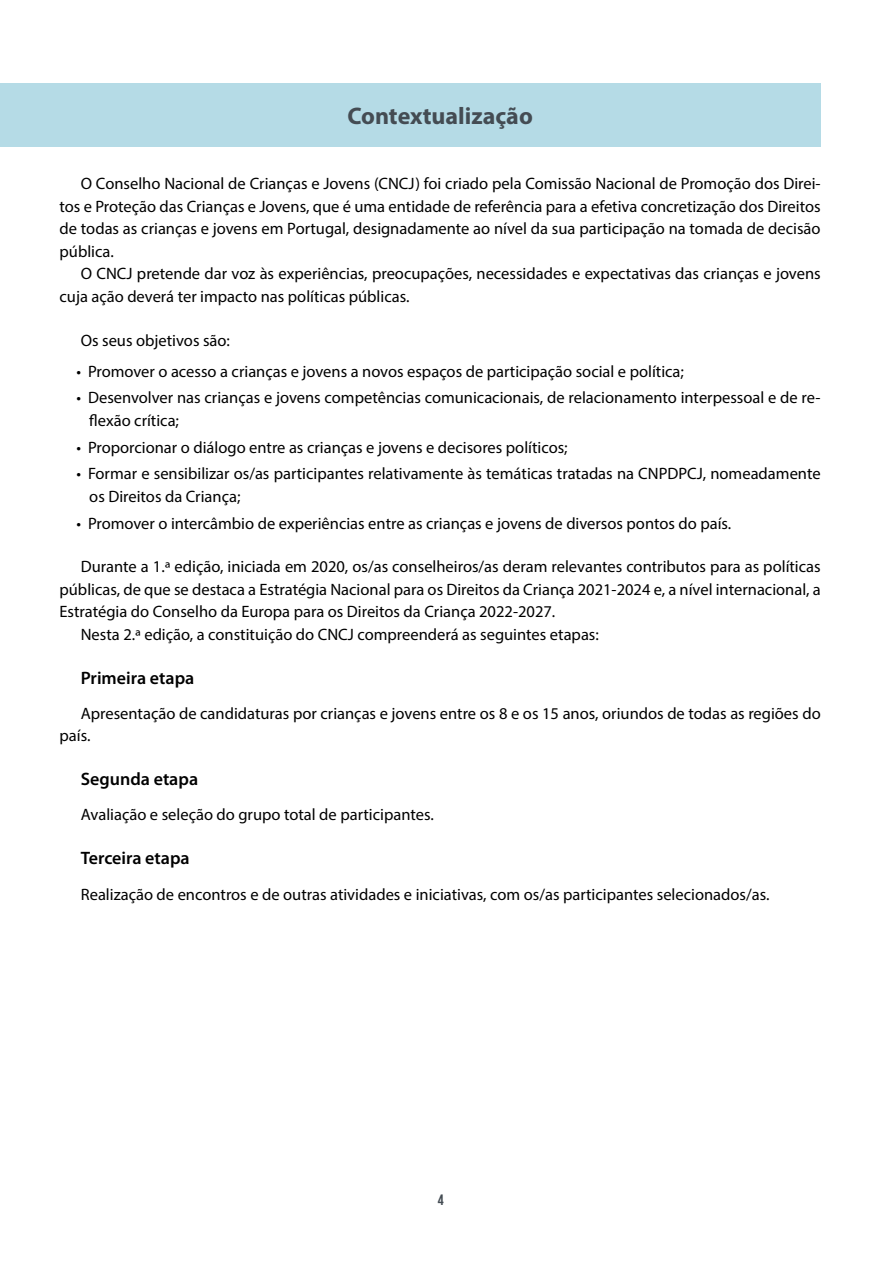
<style>
.page{position:relative;width:893px;height:1263px;background:#fff}
.page>*{position:absolute;margin:0;border:0;box-sizing:border-box;transform-origin:0 0}
.t1{font:700 24px "Myriad Pro";color:#444c53}
.t2{font:600 18px "Myriad Pro";color:#000}
.t3{font:16.5px/22.5px "Myriad Pro";color:#000}
.t4{font:700 15px "Bebas Neue";color:#444c53}
</style>
<div class="page">
<div style="left:0;top:83px;width:821px;height:64px;background:#b5dbe6"></div>
<h1 class="t1" style="left:347px;top:101px;width:187px">Contextualização</h1>
<p class="t3" style="left:60px;top:172px;width:763px;text-align:justify;text-indent:21px">O Conselho Nacional de Crianças e Jovens (CNCJ) foi criado pela Comissão Nacional de Promoção dos Direi&shy;tos e Proteção das Crianças e Jovens, que é uma entidade de referência para a efetiva concretização dos Direitos de todas as crianças e jovens em Portugal, designadamente ao nível da sua participação na tomada de decisão pública.</p>
<p class="t3" style="left:60px;top:262px;width:763px;text-indent:21px">O CNCJ pretende dar voz às experiências, preocupações, necessidades e expectativas das crianças e jovens cuja ação deverá ter impacto nas políticas públicas.</p>
<p class="t3" style="left:81px;top:329px;width:151px">Os seus objetivos são:</p>
<p class="t3" style="left:77px;top:360px;width:609px">• Promover o acesso a crianças e jovens a novos espaços de participação social e política;</p>
<p class="t3" style="left:89px;top:386px;width:733px;text-indent:-13px">• Desenvolver nas crianças e jovens competências comunicacionais, de relacionamento interpessoal e de re&shy;flexão crítica;</p>
<p class="t3" style="left:77px;top:436px;width:493px">• Proporcionar o diálogo entre as crianças e jovens e decisores políticos;</p>
<p class="t3" style="left:89px;top:462px;width:733px;text-indent:-13px">• Formar e sensibilizar os/as participantes relativamente às temáticas tratadas na CNPDPCJ, nomeadamente os Direitos da Criança;</p>
<p class="t3" style="left:77px;top:512px;width:656px">• Promover o intercâmbio de experiências entre as crianças e jovens de diversos pontos do país.</p>
<p class="t3" style="left:81px;top:555px;width:741px">Durante a 1.ª edição, iniciada em 2020, os/as conselheiros/as deram relevantes contributos para as políticas</p>
<p class="t3" style="left:60px;top:578px;width:763px">públicas, de que se destaca a Estratégia Nacional para os Direitos da Criança 2021-2024 e, a nível internacional, a</p>
<p class="t3" style="left:60px;top:600px;width:497px">Estratégia do Conselho da Europa para os Direitos da Criança 2022-2027.</p>
<p class="t3" style="left:81px;top:623px;width:520px">Nesta 2.ª edição, a constituição do CNCJ compreenderá as seguintes etapas:</p>
<p class="t2" style="left:81px;top:666px;width:115px">Primeira etapa</p>
<p class="t3" style="left:60px;top:702px;width:763px;text-indent:21px">Apresentação de candidaturas por crianças e jovens entre os 8 e os 15 anos, oriundos de todas as regiões do país.</p>
<p class="t2" style="left:81px;top:768px;width:119px">Segunda etapa</p>
<p class="t3" style="left:81px;top:803px;width:355px">Avaliação e seleção do grupo total de participantes.</p>
<p class="t2" style="left:81px;top:847px;width:110px">Terceira etapa</p>
<p class="t3" style="left:81px;top:882px;width:690px">Realização de encontros e de outras atividades e iniciativas, com os/as participantes selecionados/as.</p>
<p class="t4" style="left:438px;top:1191px;width:7px">4</p>
</div>
